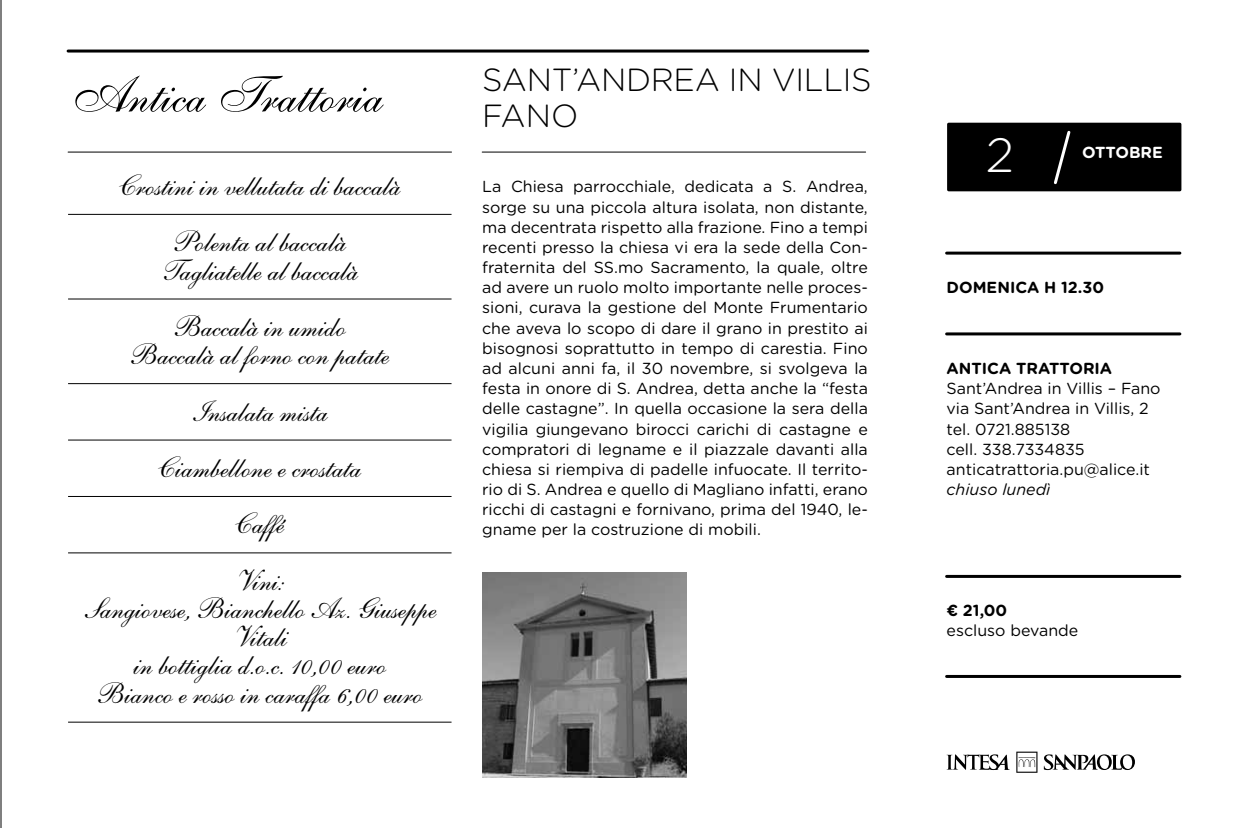
<style>
.page{position:relative;width:1248px;height:828px;background:#fff}
.page>*{position:absolute;margin:0;border:0;box-sizing:border-box;transform-origin:0 0}
.t1{font:50px "Shelley Allegro BT";color:#000}
.t2{font:300 48px "Gotham Rounded";color:#fff}
.t3{font:300 32px "Gotham Rounded";letter-spacing:-.01em;color:#000}
.t4{font:29px/56.4px "Shelley Andante BT";color:#000;text-align:center}
.t5{font:16px/20.2px "Gotham Rounded";color:#000;text-align:justify}
.t6{font:700 16px "Gotham Rounded";color:#000}
.t7{font:italic 16px "Gotham Rounded";color:#000}
.t8{font:700 16px "Gotham Rounded";color:#fff}
</style>
<div class="page">
<hr style="left:68px;top:214px;width:383px;height:1px;background:#000">
<hr style="left:68px;top:299px;width:383px;height:1px;background:#000">
<hr style="left:68px;top:383px;width:383px;height:1px;background:#000">
<hr style="left:68px;top:440px;width:383px;height:1px;background:#000">
<hr style="left:68px;top:496px;width:383px;height:1px;background:#000">
<hr style="left:68px;top:552px;width:383px;height:1px;background:#000">
<hr style="left:68px;top:722px;width:383px;height:1px;background:#000">
<hr style="left:482px;top:152px;width:383px;height:1px;background:#000">
<hr style="left:68px;top:152px;width:383px;height:1px;background:#000">
<hr style="left:946px;top:252px;width:233px;height:3px;background:#000">
<hr style="left:946px;top:575px;width:233px;height:3px;background:#000">
<hr style="left:946px;top:332px;width:233px;height:3px;background:#000">
<hr style="left:946px;top:675px;width:233px;height:3px;background:#000">
<hr style="left:68px;top:50px;width:799px;height:3px;background:#000">
<div style="left:947px;top:123px;width:234px;height:68px;background:#000"></div>
<svg style="left:1054px;top:130px;width:17px;height:55px"></svg>
<hr style="left:1px;top:0;width:1px;height:828px;background:#000">
<svg style="left:1043px;top:754px;width:91px;height:16px"></svg>
<svg style="left:946px;top:754px;width:63px;height:16px"></svg>
<svg style="left:1016px;top:751px;width:21px;height:22px"></svg>
<img style="left:482px;top:573px;width:204px;height:204px">
<h1 class="t1" style="left:68px;top:64px;width:316px">Antica Trattoria</h1>
<h3 class="t4" style="left:119px;top:158px;width:283px">Crostini in vellutata di baccalà<br>Polenta al baccalà</h3>
<h3 class="t4" style="left:161px;top:242px;width:198px">Tagliatelle al baccalà<br>Baccalà in umido</h3>
<h3 class="t4" style="left:130px;top:327px;width:261px">Baccalà al forno con patate<br>Insalata mista<br>Ciambellone e crostata<br>Caffé<br>Vini:</h3>
<h3 class="t4" style="left:83px;top:595px;width:355px;line-height:28.2px">Sangiovese, Bianchello Az. Giuseppe<br>Vitali<br>in bottiglia d.o.c. 10,00 euro<br>Bianco e rosso in caraffa 6,00 euro</h3>
<h3 class="t3" style="left:482px;top:59px;width:191px">SANT’ANDREA</h3>
<h3 class="t3" style="left:729px;top:59px;width:140px">IN VILLIS</h3>
<h3 class="t3" style="left:482px;top:95px;width:93px">FANO</h3>
<p class="t5" style="left:482px;top:176px;width:387px">La Chiesa parrocchiale, dedicata a S. Andrea, sorge su una piccola altura isolata, non distante, ma decentrata rispetto alla frazione. Fino a tempi recenti presso la chiesa vi era la sede della Con&shy;fraternita del SS.mo Sacramento, la quale, oltre ad avere un ruolo molto importante nelle proces&shy;sioni, curava la gestione del Monte Frumentario che aveva lo scopo di dare il grano in prestito ai bisognosi soprattutto in tempo di carestia. Fino ad alcuni anni fa, il 30 novembre, si svolgeva la festa in onore di S. Andrea, detta anche la “festa delle castagne”. In quella occasione la sera della vigilia giungevano birocci carichi di castagne e compratori di legname e il piazzale davanti alla chiesa si riempiva di padelle infuocate. Il territo&shy;rio di S. Andrea e quello di Magliano infatti, erano ricchi di castagni e fornivano, prima del 1940, le&shy;gname per la costruzione di mobili.</p>
<h2 class="t2" style="left:985px;top:123px;width:30px">2</h2>
<p class="t8" style="left:1081px;top:141px;width:82px">OTTOBRE</p>
<p class="t6" style="left:946px;top:276px;width:159px">DOMENICA H 12.30</p>
<p class="t6" style="left:946px;top:356px;width:167px">ANTICA TRATTORIA</p>
<p class="t5" style="left:946px;top:378px;width:215px;text-align:left">Sant’Andrea in Villis – Fano via Sant’Andrea in Villis, 2 tel. 0721.885138<br>cell. 338.7334835 anticatrattoria.pu@alice.it</p>
<p class="t7" style="left:946px;top:478px;width:105px">chiuso lunedì</p>
<p class="t6" style="left:946px;top:599px;width:62px">€ 21,00</p>
<p class="t5" style="left:946px;top:620px;width:133px">escluso bevande</p>
</div>
